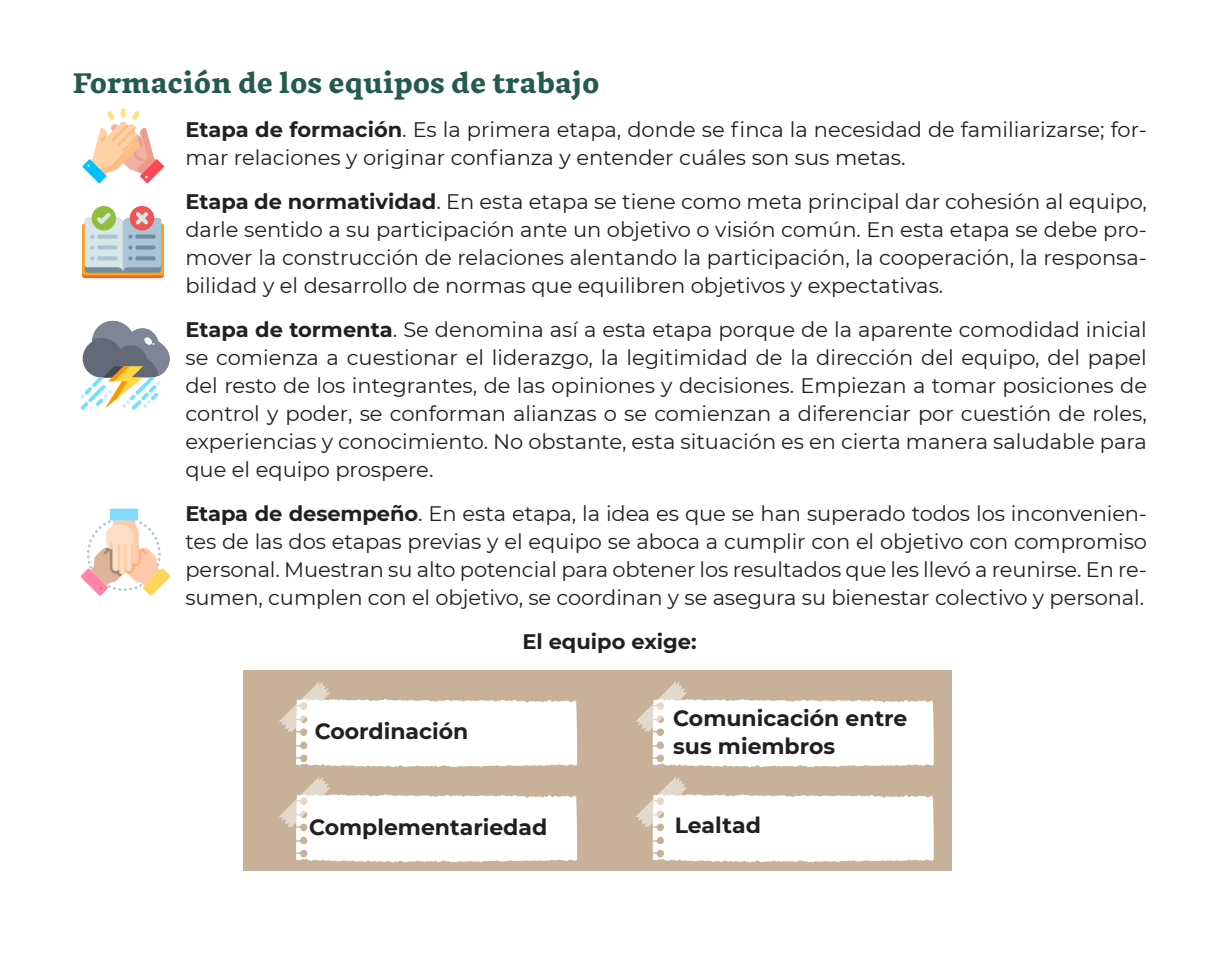
<style>
.page{position:relative;width:1219px;height:964px;background:#fff}
.page>*{position:absolute;margin:0;border:0;box-sizing:border-box;transform-origin:0 0}
.t1{font:900 28px "GMX";color:#245b4e}
.t2{font:700 22px/28px "Montserrat";color:#231f20}
.t3{font:21px/28px "Montserrat";color:#231f20;text-align:justify}
.t4{font:700 21px "Montserrat";color:#231f20}
.s1{font-weight:700}
</style>
<div class="page">
<svg style="left:82px;top:159px;width:25px;height:25px"></svg>
<svg style="left:140px;top:159px;width:24px;height:25px"></svg>
<svg style="left:85px;top:108px;width:75px;height:72px"></svg>
<div style="left:82px;top:224px;width:82px;height:54px;background:linear-gradient(to right,#f06423,#f06423);border-radius:3px"></div>
<svg style="left:82px;top:224px;width:82px;height:51px"></svg>
<div style="left:92px;top:206px;width:24px;height:24px;background:#91be41;border-radius:50%"></div>
<div style="left:130px;top:206px;width:24px;height:24px;background:#f05555;border-radius:50%"></div>
<svg style="left:85px;top:212px;width:76px;height:61px"></svg>
<svg style="left:81px;top:321px;width:89px;height:89px"></svg>
<div style="left:110px;top:508px;width:28px;height:12px;background:#83d9ff;border-radius:2px"></div>
<svg style="left:81px;top:520px;width:89px;height:76px"></svg>
<div style="left:244px;top:670px;width:708px;height:201px;background:#c7b299"></div>
<svg style="left:279px;top:681px;width:298px;height:87px"></svg>
<svg style="left:279px;top:776px;width:298px;height:87px"></svg>
<svg style="left:635px;top:681px;width:299px;height:87px"></svg>
<svg style="left:636px;top:776px;width:298px;height:87px"></svg>
<p class="t1" style="left:72px;top:67px;width:529px">Formación de los equipos de trabajo</p>
<p class="t3" style="left:185px;top:115px;width:963px"><span class="s1">Etapa de formación</span>. Es la primera etapa, donde se finca la necesidad de familiarizarse; for&shy;mar relaciones y originar confianza y entender cuáles son sus metas.</p>
<p class="t3" style="left:185px;top:187px;width:963px"><span class="s1">Etapa de normatividad</span>. En esta etapa se tiene como meta principal dar cohesión al equipo, darle sentido a su participación ante un objetivo o visión común. En esta etapa se debe pro&shy;mover la construcción de relaciones alentando la participación, la cooperación, la responsa&shy;bilidad y el desarrollo de normas que equilibren objetivos y expectativas.</p>
<p class="t3" style="left:185px;top:315px;width:963px"><span class="s1">Etapa de tormenta</span>. Se denomina así a esta etapa porque de la aparente comodidad inicial se comienza a cuestionar el liderazgo, la legitimidad de la dirección del equipo, del papel del resto de los integrantes, de las opiniones y decisiones. Empiezan a tomar posiciones de control y poder, se conforman alianzas o se comienzan a diferenciar por cuestión de roles, experiencias y conocimiento. No obstante, esta situación es en cierta manera saludable para que el equipo prospere.</p>
<p class="t3" style="left:185px;top:499px;width:963px"><span class="s1">Etapa de desempeño</span>. En esta etapa, la idea es que se han superado todos los inconvenien&shy;tes de las dos etapas previas y el equipo se aboca a cumplir con el objetivo con compromiso personal. Muestran su alto potencial para obtener los resultados que les llevó a reunirse. En re&shy;sumen, cumplen con el objetivo, se coordinan y se asegura su bienestar colectivo y personal.</p>
<p class="t4" style="left:522px;top:627px;width:176px">El equipo exige:</p>
<p class="t2" style="left:315px;top:716px;width:155px">Coordinación</p>
<p class="t2" style="left:673px;top:703px;width:236px">Comunicación entre sus miembros</p>
<p class="t2" style="left:309px;top:812px;width:240px">Complementariedad</p>
<p class="t2" style="left:675px;top:810px;width:88px">Lealtad</p>
</div>
